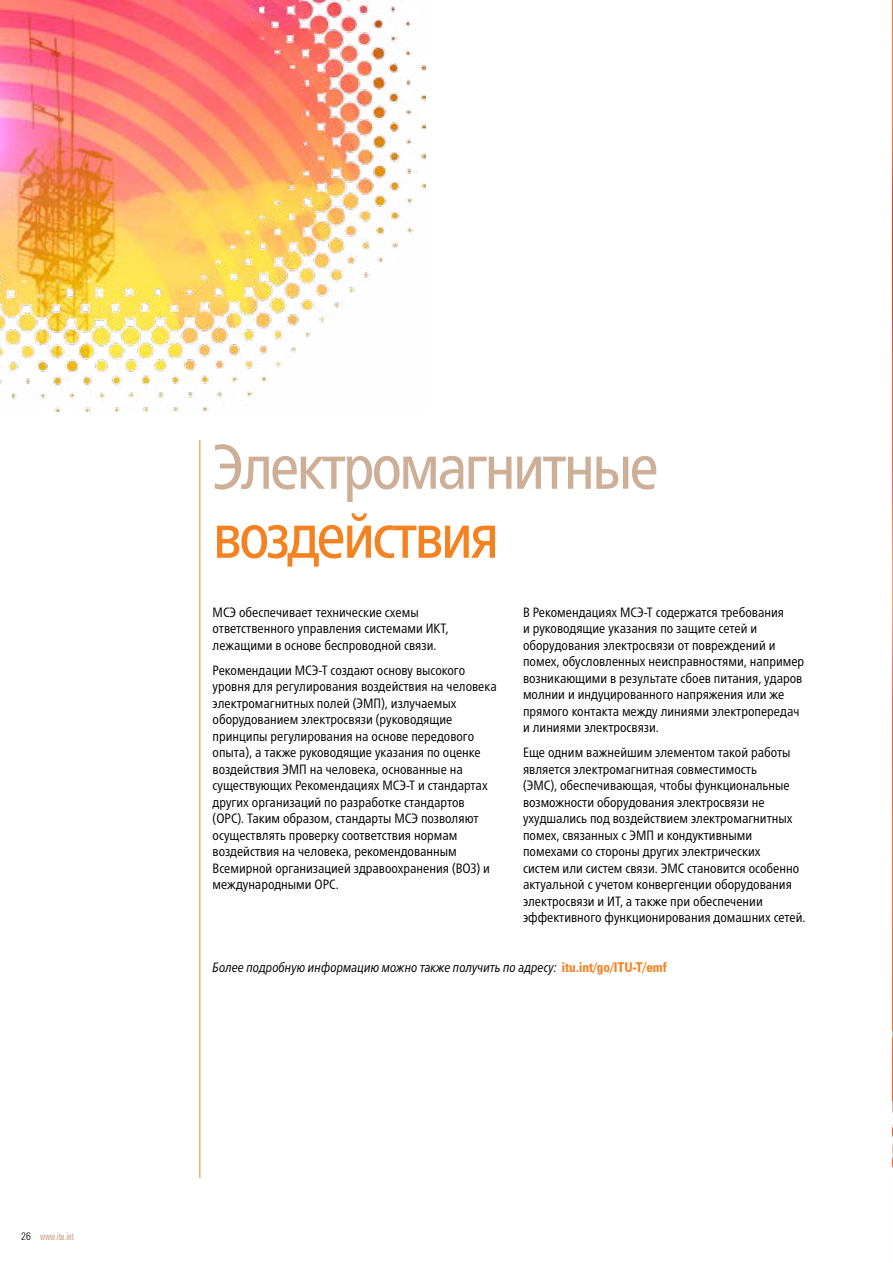
<style>
.page{position:relative;width:893px;height:1263px;background:#fff}
.page>*{position:absolute;margin:0;border:0;box-sizing:border-box;transform-origin:0 0}
.t1{font:condensed 63px "Frutiger Neue LTW1 G";letter-spacing:-.05em;color:#cdaf97}
.t2{font:condensed 63px "Frutiger Neue LTW1 G";letter-spacing:-.05em;color:#f58220}
.t3{font:condensed 13.5px/16.5px "Frutiger Neue LTW1 G";color:#000}
.t4{font:italic condensed 13.5px "Frutiger Neue LTW1 G";color:#000}
.t5{font:extra-condensed 10.5px "Zurich BT";color:#cdaf97}
.s1{font-weight:300;font-stretch:condensed;color:#000}
.s2{font-family:"Zurich BT";font-weight:700;font-style:normal;color:#f58220}
</style>
<div class="page">
<img style="left:892px;top:0;width:1px;height:1169px">
<hr style="left:199px;top:440px;width:1px;height:738px;background:#f58220">
<img style="left:0;top:0;width:425px;height:411px">
<p class="t5" style="left:21px;top:1230px;width:54px"><span class="s1">26</span> www.itu.int</p>
<h1 class="t1" style="left:213px;top:430px;width:448px">Электромагнитные</h1>
<h1 class="t2" style="left:213px;top:499px;width:288px">воздействия</h1>
<p class="t3" style="left:523px;top:604px;width:283px">В Рекомендациях МСЭ-Т содержатся требования<br>и руководящие указания по защите сетей и оборудования электросвязи от повреждений и помех, обусловленных неисправностями, например возникающими в результате сбоев питания, ударов молнии и индуцированного напряжения или же прямого контакта между линиями электропередач и линиями электросвязи.</p>
<p class="t3" style="left:523px;top:744px;width:284px">Еще одним важнейшим элементом такой работы является электромагнитная совместимость<br>(ЭМС), обеспечивающая, чтобы функциональные возможности оборудования электросвязи не ухудшались под воздействием электромагнитных помех, связанных с ЭМП и кондуктивными помехами со стороны других электрических<br>систем или систем связи. ЭМС становится особенно актуальной с учетом конвергенции оборудования электросвязи и ИТ, а также при обеспечении эффективного функционирования домашних сетей.</p>
<p class="t4" style="left:213px;top:960px;width:456px">Более подробную информацию можно также получить по адресу: <span class="s2">itu.int/go/ITU-T/emf</span></p>
<p class="t3" style="left:213px;top:604px;width:237px">МСЭ обеспечивает технические схемы ответственного управления системами ИКТ, лежащими в основе беспроводной связи.</p>
<p class="t3" style="left:213px;top:662px;width:286px">Рекомендации МСЭ-Т создают основу высокого уровня для регулирования воздействия на человека электромагнитных полей (ЭМП), излучаемых оборудованием электросвязи (руководящие принципы регулирования на основе передового опыта), а также руководящие указания по оценке воздействия ЭМП на человека, основанные на существующих Рекомендациях МСЭ-Т и стандартах других организаций по разработке стандартов (ОРС). Таким образом, стандарты МСЭ позволяют осуществлять проверку соответствия нормам воздействия на человека, рекомендованным Всемирной организацией здравоохранения (ВОЗ) и международными ОРС.</p>
</div>
